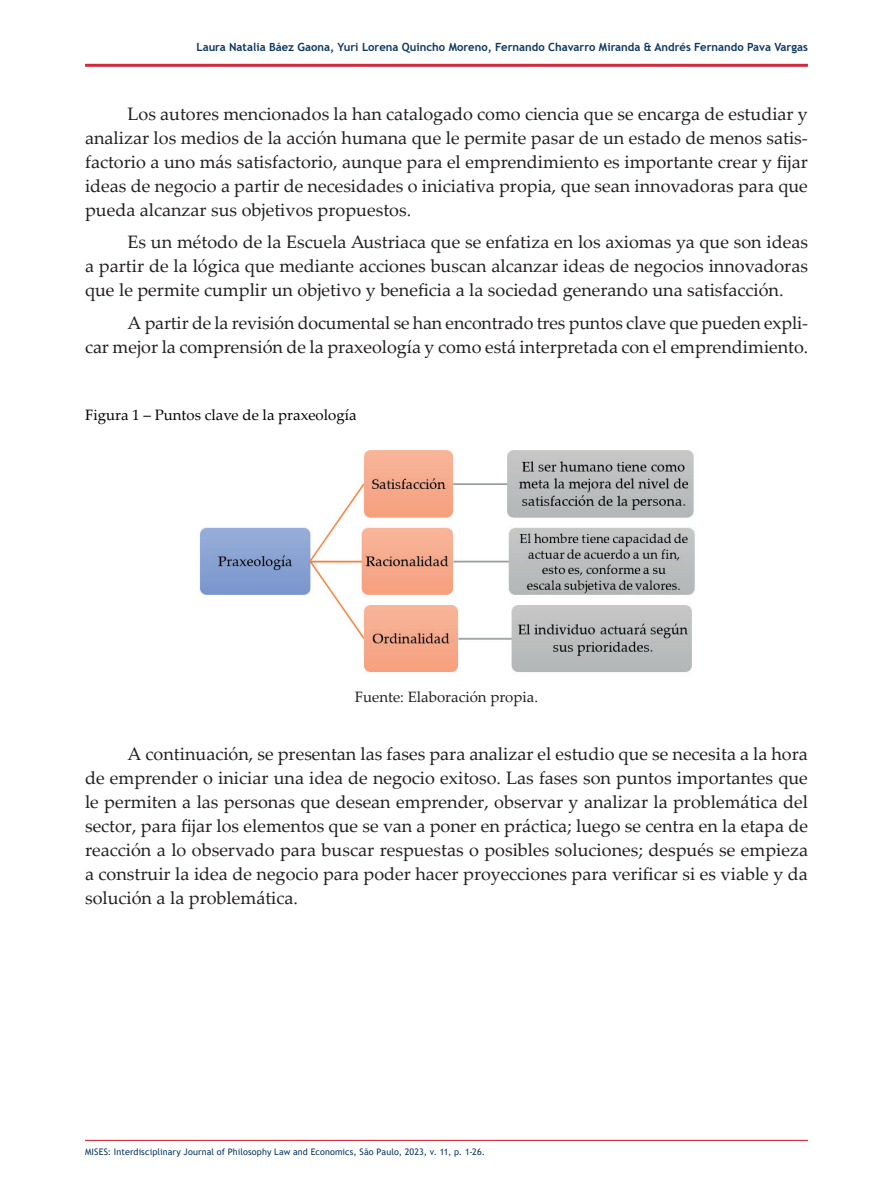
<style>
.page{position:relative;width:893px;height:1191px;background:#fff}
.page>*{position:absolute;margin:0;border:0;box-sizing:border-box;transform-origin:0 0}
.t1{font:18px/24px "Palatino Linotype";color:#231f20;text-align:justify}
.t2{font:15px "Palatino Linotype";color:#000001}
.t3{font:15px "Palatino Linotype";color:#231f20}
.t4{font:700 11.25px "Trebuchet MS";color:#0c3761}
.t5{font:9px "Trebuchet MS";letter-spacing:.01em;color:#0c3761}
</style>
<div class="page">
<hr style="left:85px;top:1139px;width:723px;height:2px;background:#ce2a3c">
<hr style="left:85px;top:64px;width:723px;height:3px;background:#ce2a3c">
<img style="left:199px;top:450px;width:496px;height:223px">
<p class="t4" style="left:196px;top:40px;width:613px">Laura Natalia Báez Gaona, Yuri Lorena Quincho Moreno, Fernando Chavarro Miranda &amp; Andrés Fernando Pava Vargas</p>
<p class="t1" style="left:85px;top:101px;width:724px;text-indent:43px">Los autores mencionados la han catalogado como ciencia que se encarga de estudiar y analizar los medios de la acción humana que le permite pasar de un estado de menos satis&shy;factorio a uno más satisfactorio, aunque para el emprendimiento es importante crear y fijar ideas de negocio a partir de necesidades o iniciativa propia, que sean innovadoras para que pueda alcanzar sus objetivos propuestos.</p>
<p class="t1" style="left:85px;top:229px;width:724px;text-indent:43px">Es un método de la Escuela Austriaca que se enfatiza en los axiomas ya que son ideas a partir de la lógica que mediante acciones buscan alcanzar ideas de negocios innovadoras que le permite cumplir un objetivo y beneficia a la sociedad generando una satisfacción.</p>
<p class="t1" style="left:85px;top:310px;width:725px;text-align:right">A partir de la revisión documental se han encontrado tres puntos clave que pueden expli-<br>car mejor la comprensión de la praxeología y como está interpretada con el emprendimiento.</p>
<p class="t2" style="left:85px;top:405px;width:273px">Figura 1 – Puntos clave de la praxeología</p>
<p class="t3" style="left:355px;top:686px;width:185px">Fuente: Elaboración propia.</p>
<p class="t1" style="left:85px;top:741px;width:725px;text-indent:43px">A continuación, se presentan las fases para analizar el estudio que se necesita a la hora de emprender o iniciar una idea de negocio exitoso. Las fases son puntos importantes que le permiten a las personas que desean emprender, observar y analizar la problemática del sector, para fijar los elementos que se van a poner en práctica; luego se centra en la etapa de reacción a lo observado para buscar respuestas o posibles soluciones; después se empieza a construir la idea de negocio para poder hacer proyecciones para verificar si es viable y da solución a la problemática.</p>
<p class="t5" style="left:85px;top:1146px;width:401px">MISES: Interdisciplinary Journal of Philosophy Law and Economics, São Paulo, 2023, v. 11, p. 1-26.</p>
</div>
